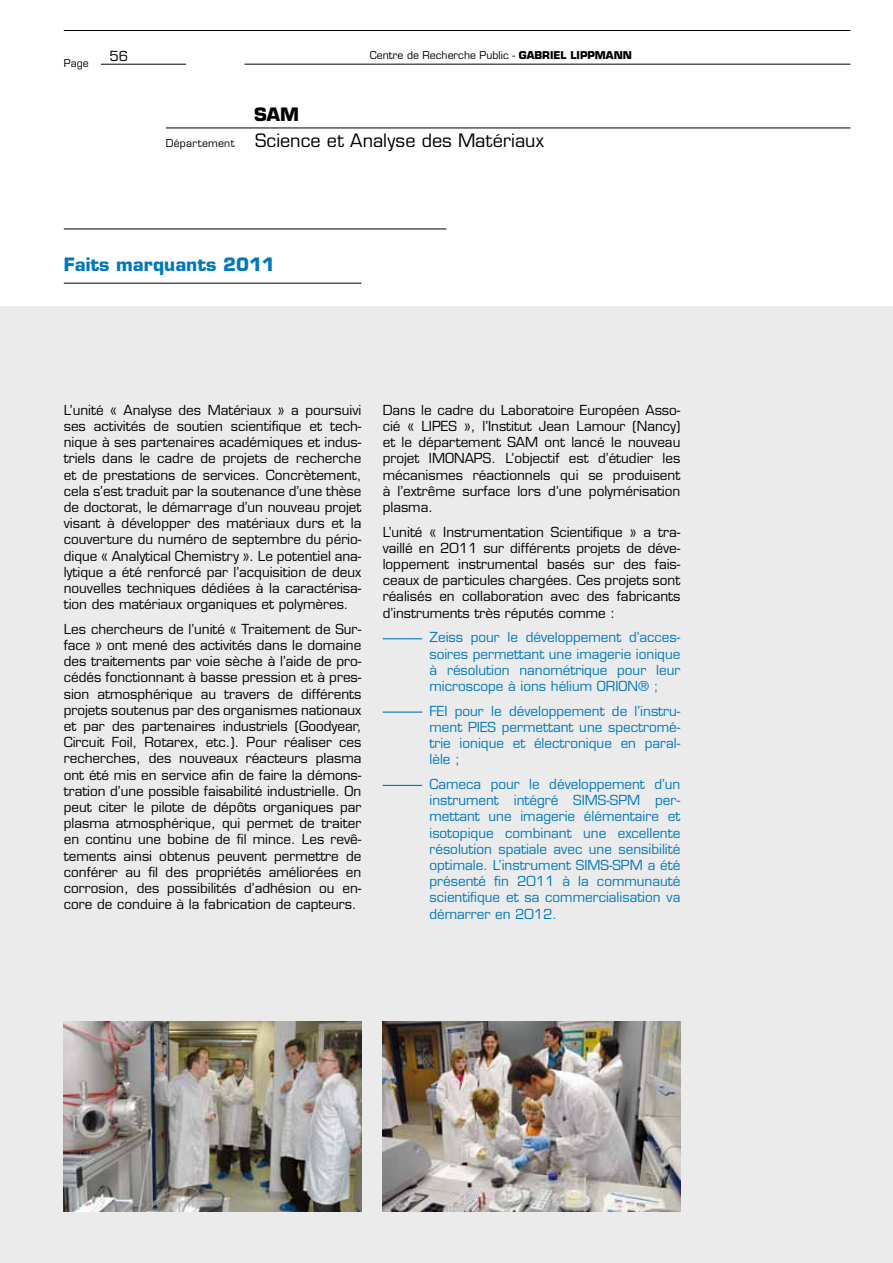
<style>
.page{position:relative;width:893px;height:1263px;background:#fff}
.page>*{position:absolute;margin:0;border:0;box-sizing:border-box;transform-origin:0 0}
.t1{font:18px/25.8px "Eurostile";letter-spacing:.005em;color:#000}
.t2{font:700 18px "Eurostile";color:#0079bc}
.t3{font:13.5px/16.2px "Eurostile";color:#000;text-align:justify}
.t4{font:13.5px/16.2px "Eurostile";color:#0079bc;text-align:justify}
.t5{font:10.5px "Eurostile";color:#000}
.s1{font-weight:700}
.s2{font-size:10.5px}
</style>
<div class="page">
<div style="left:0;top:306px;width:892px;height:957px;background:#ebebeb"></div>
<hr style="left:166px;top:128px;width:684px;height:1px;background:#000">
<hr style="left:64px;top:283px;width:297px;height:1px;background:#000">
<hr style="left:64px;top:229px;width:382px;height:1px;background:#000">
<hr style="left:64px;top:30px;width:786px;height:1px;background:#000">
<hr style="left:101px;top:64px;width:85px;height:1px;background:#000">
<hr style="left:244px;top:64px;width:606px;height:1px;background:#000">
<hr style="left:383px;top:638px;width:39px;height:1px;background:#0079bc">
<hr style="left:383px;top:711px;width:39px;height:2px;background:#0079bc">
<hr style="left:383px;top:785px;width:39px;height:1px;background:#0079bc">
<img style="left:64px;top:1021px;width:297px;height:191px">
<img style="left:383px;top:1021px;width:297px;height:191px">
<p class="t5" style="left:64px;top:57px;width:26px">Page</p>
<p class="t3" style="left:109px;top:48px;width:20px">56</p>
<p class="t5" style="left:370px;top:49px;width:263px">Centre de Recherche Public - <span class="s1">GABRIEL LIPPMANN</span></p>
<h1 class="t1" style="left:166px;top:102px;width:380px;text-indent:88px"><span class="s1">SAM<br></span><span class="s2">Département</span> Science et Analyse des Matériaux</h1>
<h1 class="t2" style="left:64px;top:253px;width:213px">Faits marquants 2011</h1>
<p class="t3" style="left:64px;top:402px;width:299px">L’unité « Analyse des Matériaux » a poursuivi ses activités de soutien scientifique et tech&shy;nique à ses partenaires académiques et indus&shy;triels dans le cadre de projets de recherche et de prestations de services. Concrètement, cela s’est traduit par la soutenance d’une thèse de doctorat, le démarrage d’un nouveau projet visant à développer des matériaux durs et la couverture du numéro de septembre du pério&shy;dique « Analytical Chemistry ». Le potentiel ana&shy;lytique a été renforcé par l’acquisition de deux nouvelles techniques dédiées à la caractérisa&shy;tion des matériaux organiques et polymères.</p>
<p class="t3" style="left:64px;top:621px;width:299px">Les chercheurs de l’unité « Traitement de Sur&shy;face » ont mené des activités dans le domaine des traitements par voie sèche à l’aide de pro&shy;cédés fonctionnant à basse pression et à pres&shy;sion atmosphérique au travers de différents projets soutenus par des organismes nationaux et par des partenaires industriels (Goodyear, Circuit Foil, Rotarex, etc.). Pour réaliser ces recherches, des nouveaux réacteurs plasma ont été mis en service afin de faire la démons&shy;tration d’une possible faisabilité industrielle. On peut citer le pilote de dépôts organiques par plasma atmosphérique, qui permet de traiter en continu une bobine de fil mince. Les revê&shy;tements ainsi obtenus peuvent permettre de conférer au fil des propriétés améliorées en corrosion, des possibilités d’adhésion ou en&shy;core de conduire à la fabrication de capteurs.</p>
<p class="t3" style="left:383px;top:402px;width:299px">Dans le cadre du Laboratoire Européen Asso&shy;cié « LIPES », l’Institut Jean Lamour (Nancy) et le département SAM ont lancé le nouveau projet IMONAPS. L’objectif est d’étudier les mécanismes réactionnels qui se produisent à l’extrême surface lors d’une polymérisation plasma.</p>
<p class="t3" style="left:383px;top:524px;width:299px">L’unité « Instrumentation Scientifique » a tra&shy;vaillé en 2011 sur différents projets de déve&shy;loppement instrumental basés sur des fais&shy;ceaux de particules chargées. Ces projets sont réalisés en collaboration avec des fabricants d’instruments très réputés comme :</p>
<p class="t4" style="left:429px;top:629px;width:252px">Zeiss pour le développement d’acces&shy;soires permettant une imagerie ionique à résolution nanométrique pour leur microscope à ions hélium ORION® ;</p>
<p class="t4" style="left:429px;top:703px;width:252px">FEI pour le développement de l’instru&shy;ment PIES permettant une spectromé&shy;trie ionique et électronique en paral&shy;lèle ;</p>
<p class="t4" style="left:429px;top:776px;width:252px">Cameca pour le développement d’un instrument intégré SIMS-SPM per&shy;mettant une imagerie élémentaire et isotopique combinant une excellente résolution spatiale avec une sensibilité optimale. L’instrument SIMS-SPM a été présenté fin 2011 à la communauté scientifique et sa commercialisation va démarrer en 2012.</p>
</div>
